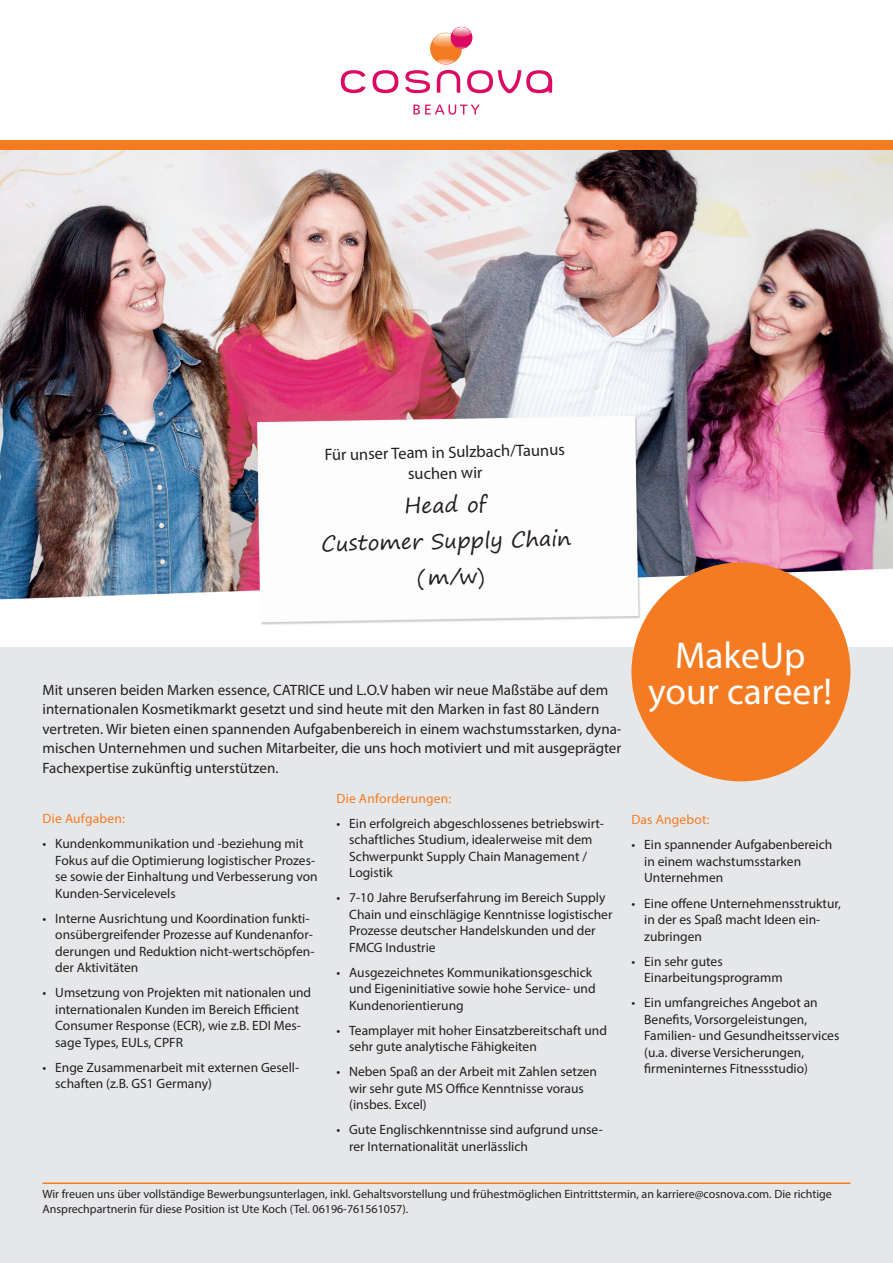
<style>
.page{position:relative;width:893px;height:1263px;background:#fff}
.page>*{position:absolute;margin:0;border:0;box-sizing:border-box;transform-origin:0 0}
.t1{font:37.5px "Myriad Pro";color:#fff}
.t2{font:21px "Segoe Print";color:#231f20}
.Wir_suchen_Dich{font:16.5px "Myriad Pro";color:#231f20}
.Einleitungstext{font:15px/19.5px "Myriad Pro";color:#231f20}
.t3{font:13.5px/16.5px "Myriad Pro";color:#231f20}
.Fließtext{font:13.5px "Myriad Pro";letter-spacing:.015em;color:#f47b21}
.Einleitungstext-2{font:13.5px "Myriad Pro";letter-spacing:.015em;color:#f47b21}
.Adresse{font:12px/15px "Myriad Pro";color:#231f20}
</style>
<div class="page">
<div style="left:0;top:144px;width:893px;height:1119px;background:#e6e7e9"></div>
<hr style="left:43px;top:1182px;width:807px;height:2px;background:#f47b21">
<svg style="left:372px;top:70px;width:26px;height:23px"></svg>
<svg style="left:341px;top:70px;width:25px;height:23px"></svg>
<svg style="left:405px;top:70px;width:25px;height:23px"></svg>
<svg style="left:437px;top:70px;width:23px;height:23px"></svg>
<svg style="left:467px;top:70px;width:85px;height:23px"></svg>
<svg style="left:413px;top:105px;width:67px;height:10px"></svg>
<div style="left:430px;top:33px;width:32px;height:32px;background:#f47b21;border-radius:50%"></div>
<svg style="left:431px;top:27px;width:41px;height:22px"></svg>
<svg style="left:436px;top:59px;width:20px;height:5px"></svg>
<div style="left:0;top:140px;width:893px;height:10px;background:#f47b21"></div>
<img style="left:0;top:150px;width:893px;height:497px">
<div style="left:631px;top:562px;width:219px;height:219px;background:#f47b21;border-radius:50%"></div>
<p class="Wir_suchen_Dich" style="left:324px;top:444px;width:242px;rotate:-1deg">Für unser Team in Sulzbach/Taunus</p>
<p class="Wir_suchen_Dich" style="left:408px;top:464px;width:76px;rotate:-1deg">suchen wir</p>
<p class="t2" style="left:404px;top:487px;width:84px;rotate:-1deg">Head of</p>
<p class="t2" style="left:321px;top:524px;width:252px;rotate:-1deg">Customer Supply Chain</p>
<p class="t2" style="left:417px;top:559px;width:69px;rotate:-1deg">(m/w)</p>
<p class="Einleitungstext" style="left:43px;top:680px;width:580px">Mit unseren beiden Marken essence, CATRICE und L.O.V haben wir neue Maßstäbe auf dem internationalen Kosmetikmarkt gesetzt und sind heute mit den Marken in fast 80 Ländern vertreten. Wir bieten einen spannenden Aufgabenbereich in einem wachstumsstarken, dyna&shy;mischen Unternehmen und suchen Mitarbeiter, die uns hoch motiviert und mit ausgeprägter Fachexpertise zukünftig unterstützen.</p>
<p class="Einleitungstext-2" style="left:43px;top:810px;width:84px">Die Aufgaben:</p>
<p class="t3" style="left:55px;top:835px;width:264px;text-indent:-13px">• Kundenkommunikation und -beziehung mit Fokus auf die Optimierung logistischer Prozes&shy;se sowie der Einhaltung und Verbesserung von Kunden-Servicelevels</p>
<p class="t3" style="left:55px;top:910px;width:261px;text-indent:-13px">• Interne Ausrichtung und Koordination funkti&shy;onsübergreifender Prozesse auf Kundenanfor&shy;derungen und Reduktion nicht-wertschöpfen&shy;der Aktivitäten</p>
<p class="t3" style="left:55px;top:984px;width:257px;text-indent:-13px">• Umsetzung von Projekten mit nationalen und internationalen Kunden im Bereich Efficient Consumer Response (ECR), wie z.B. EDI Mes&shy;sage Types, EULs, CPFR</p>
<p class="t3" style="left:55px;top:1059px;width:245px;text-indent:-13px">• Enge Zusammenarbeit mit externen Gesell&shy;schaften (z.B. GS1 Germany)</p>
<p class="Fließtext" style="left:336px;top:790px;width:116px">Die Anforderungen:</p>
<p class="t3" style="left:349px;top:814px;width:256px;text-indent:-13px">• Ein erfolgreich abgeschlossenes betriebswirt&shy;schaftliches Studium, idealerweise mit dem Schwerpunkt Supply Chain Management / Logistik</p>
<p class="t3" style="left:349px;top:889px;width:265px;text-indent:-13px">• 7-10 Jahre Berufserfahrung im Bereich Supply Chain und einschlägige Kenntnisse logistischer Prozesse deutscher Handelskunden und der FMCG Industrie</p>
<p class="t3" style="left:349px;top:963px;width:248px;text-indent:-13px">• Ausgezeichnetes Kommunikationsgeschick und Eigeninitiative sowie hohe Service- und<br>Kundenorientierung</p>
<p class="t3" style="left:349px;top:1021px;width:259px;text-indent:-13px">• Teamplayer mit hoher Einsatzbereitschaft und sehr gute analytische Fähigkeiten</p>
<p class="t3" style="left:349px;top:1063px;width:249px;text-indent:-13px">• Neben Spaß an der Arbeit mit Zahlen setzen wir sehr gute MS Office Kenntnisse voraus (insbes. Excel)</p>
<p class="t3" style="left:349px;top:1121px;width:255px;text-indent:-13px">• Gute Englischkenntnisse sind aufgrund unse&shy;rer Internationalität unerlässlich</p>
<p class="t1" style="left:675px;top:632px;width:132px">MakeUp</p>
<p class="t1" style="left:648px;top:668px;width:185px">your career!</p>
<p class="Fließtext" style="left:631px;top:812px;width:80px">Das Angebot:</p>
<p class="t3" style="left:644px;top:836px;width:190px;text-indent:-13px">• Ein spannender Aufgabenbereich in einem wachstumsstarken<br>Unternehmen</p>
<p class="t3" style="left:644px;top:894px;width:198px;text-indent:-13px">• Eine offene Unternehmensstruktur, in der es Spaß macht Ideen ein&shy;zubringen</p>
<p class="t3" style="left:644px;top:952px;width:140px;text-indent:-13px">• Ein sehr gutes<br>Einarbeitungsprogramm</p>
<p class="t3" style="left:644px;top:994px;width:197px;text-indent:-13px">• Ein umfangreiches Angebot an Benefits, Vorsorgeleistungen, Familien- und Gesundheitsservices (u.a. diverse Versicherungen, firmeninternes Fitnessstudio)</p>
<p class="Adresse" style="left:43px;top:1187px;width:791px">Wir freuen uns über vollständige Bewerbungsunterlagen, inkl. Gehaltsvorstellung und frühestmöglichen Eintrittstermin, an karriere@cosnova.com. Die richtige<br>Ansprechpartnerin für diese Position ist Ute Koch (Tel. 06196-761561057).</p>
</div>
